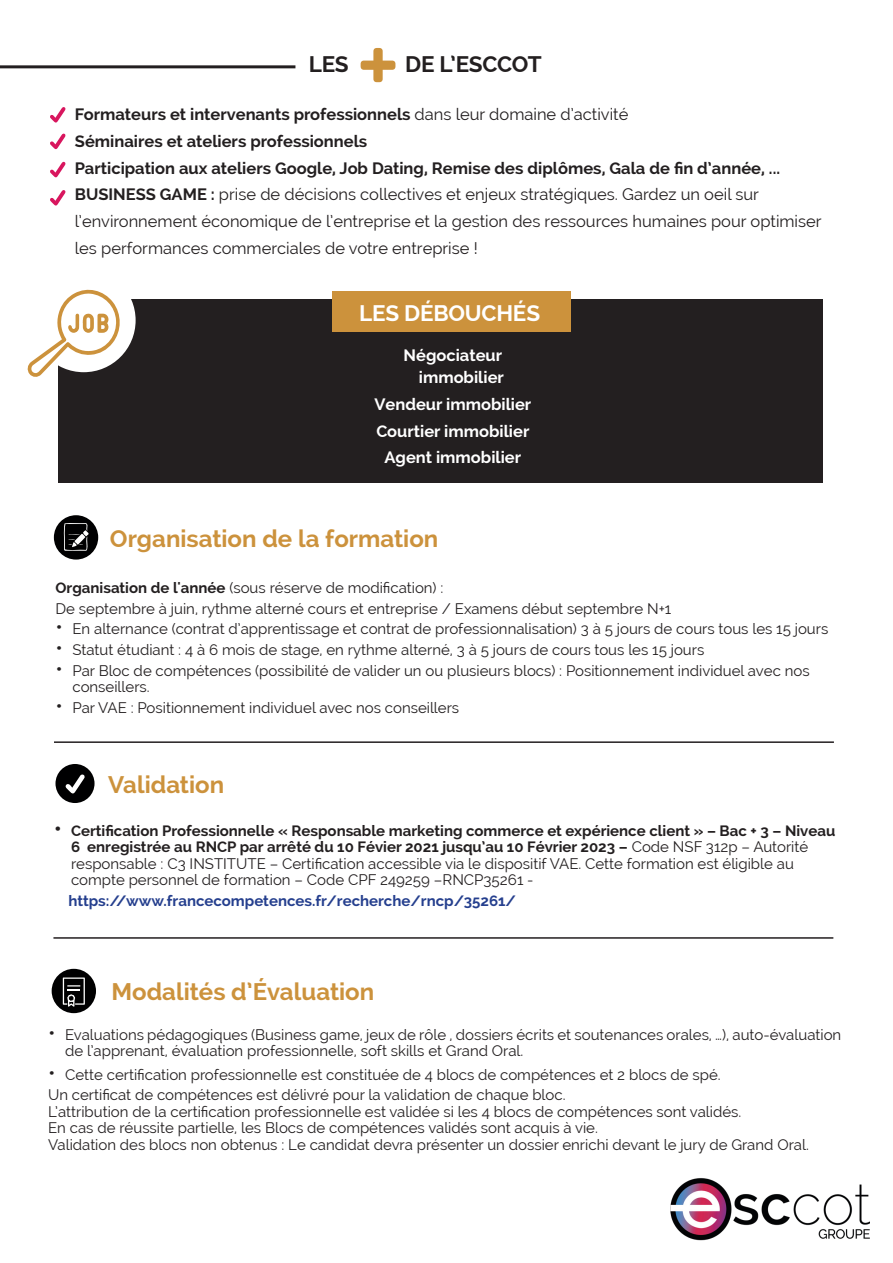
<style>
.page{position:relative;width:893px;height:1263px;background:#fff}
.page>*{position:absolute;margin:0;border:0;box-sizing:border-box;transform-origin:0 0}
.t1{font:700 24px "Raleway";color:#cc923c}
.t2{font:700 22.5px "Raleway";letter-spacing:-.015em;color:#231f20}
.t3{font:700 22.5px "Raleway";letter-spacing:-.01em;color:#fff}
.t4{font:16.5px "Raleway";color:#231f20}
.t5{font:700 16.5px "Raleway";color:#231f20}
.t6{font:700 16.5px/22.5px "Raleway";color:#fff;text-align:right}
.t7{font:15px/16.5px "Raleway";color:#231f20}
.t8{font:700 15px "Raleway";color:#253f8e}
.s1{font-weight:400}
.s2{font-weight:700}
.s3{font-size:21px}
.s4{font-weight:700;font-size:21px}
</style>
<div class="page">
<svg style="left:361px;top:48px;width:34px;height:34px"></svg>
<hr style="left:0;top:65px;width:295px;height:3px;background:#231f20">
<svg style="left:50px;top:107px;width:16px;height:16px"></svg>
<svg style="left:50px;top:133px;width:16px;height:17px"></svg>
<svg style="left:50px;top:161px;width:16px;height:17px"></svg>
<svg style="left:50px;top:190px;width:16px;height:16px"></svg>
<div style="left:58px;top:300px;width:764px;height:183px;background:#231f20"></div>
<div style="left:32px;top:268px;width:104px;height:104px;background:#fff;border-radius:50%"></div>
<svg style="left:27px;top:289px;width:95px;height:88px"></svg>
<div style="left:332px;top:291px;width:239px;height:41px;background:#cc923c"></div>
<hr style="left:54px;top:741px;width:780px;height:2px;background:#231f20">
<hr style="left:53px;top:937px;width:780px;height:2px;background:#231f20">
<div style="left:54px;top:515px;width:44px;height:45px;background:#000001;border-radius:50%"></div>
<svg style="left:63px;top:523px;width:26px;height:28px"></svg>
<div style="left:55px;top:764px;width:40px;height:39px;background:#000001;border-radius:50%"></div>
<svg style="left:65px;top:774px;width:20px;height:20px"></svg>
<div style="left:52px;top:969px;width:44px;height:44px;background:#000001;border-radius:50%"></div>
<svg style="left:63px;top:977px;width:22px;height:30px"></svg>
<img style="left:670px;top:1178px;width:200px;height:63px">
<p class="t2" style="left:309px;top:52px;width:42px">LES</p>
<p class="t2" style="left:405px;top:52px;width:138px">DE L’ESCCOT</p>
<p class="t5" style="left:75px;top:105px;width:555px">Formateurs et intervenants professionnels <span class="s1">dans leur domaine d’activité</span></p>
<p class="t5" style="left:75px;top:132px;width:294px">Séminaires et ateliers professionnels</p>
<p class="t5" style="left:75px;top:158px;width:707px">Participation aux ateliers Google, Job Dating, Remise des diplômes, Gala de fin d’année, ...</p>
<p class="t4" style="left:75px;top:185px;width:686px"><span class="s2">BUSINESS GAME :</span> prise de décisions collectives et enjeux stratégiques. Gardez un oeil sur</p>
<p class="t4" style="left:75px;top:212px;width:748px">l’environnement économique de l’entreprise et la gestion des ressources humaines pour optimiser</p>
<p class="t4" style="left:75px;top:238px;width:404px">les performances commerciales de votre entreprise !</p>
<p class="t3" style="left:359px;top:300px;width:182px">LES DÉBOUCHÉS</p>
<p class="t6" style="left:404px;top:344px;width:102px">Négociateur immobilier</p>
<p class="t6" style="left:374px;top:393px;width:158px">Vendeur immobilier</p>
<p class="t6" style="left:376px;top:420px;width:155px">Courtier immobilier</p>
<p class="t6" style="left:384px;top:446px;width:138px">Agent immobilier</p>
<p class="t1" style="left:110px;top:524px;width:330px">Organisation de la formation</p>
<p class="t7" style="left:55px;top:579px;width:389px"><span class="s2">Organisation de l'année</span> (sous réserve de modification) :</p>
<p class="t7" style="left:55px;top:600px;width:617px">De septembre à juin, rythme alterné cours et entreprise / Examens début septembre N+1</p>
<p class="t7" style="left:55px;top:621px;width:774px"><span class="s3">•</span> En alternance (contrat d’apprentissage et contrat de professionnalisation) 3 à 5 jours de cours tous les 15 jours</p>
<p class="t7" style="left:55px;top:642px;width:650px"><span class="s3">•</span> Statut étudiant : 4 à 6 mois de stage, en rythme alterné, 3 à 5 jours de cours tous les 15 jours</p>
<p class="t7" style="left:73px;top:662px;width:739px;text-indent:-17px"><span class="s3">•</span> Par Bloc de compétences (possibilité de valider un ou plusieurs blocs) : Positionnement individuel avec nos conseillers.</p>
<p class="t7" style="left:55px;top:700px;width:405px"><span class="s3">•</span> Par VAE : Positionnement individuel avec nos conseillers</p>
<p class="t1" style="left:108px;top:770px;width:117px">Validation</p>
<p class="t7" style="left:71px;top:822px;width:766px;text-indent:-17px"><span class="s4">•</span> <span class="s2">Certification Professionnelle « Responsable marketing commerce et expérience client » – Bac + 3 – Niveau 6 enregistrée au RNCP par arrêté du 10 Févier 2021 jusqu’au 10 Février 2023 –</span> Code NSF 312p – Autorité responsable : C3 INSTITUTE – Certification accessible via le dispositif VAE. Cette formation est éligible au compte personnel de formation – Code CPF 249259 –RNCP35261 -</p>
<p class="t8" style="left:68px;top:892px;width:449px">https://www.francecompetences.fr/recherche/rncp/35261/</p>
<p class="t1" style="left:111px;top:978px;width:264px">Modalités d’Évaluation</p>
<p class="t7" style="left:65px;top:1026px;width:778px;text-indent:-17px"><span class="s3">•</span> Evaluations pédagogiques (Business game, jeux de rôle , dossiers écrits et soutenances orales, …), auto-évaluation de l’apprenant, évaluation professionnelle, soft skills et Grand Oral.</p>
<p class="t7" style="left:48px;top:1066px;width:674px"><span class="s3">•</span> Cette certification professionnelle est constituée de 4 blocs de compétences et 2 blocs de spé.</p>
<p class="t7" style="left:48px;top:1087px;width:519px">Un certificat de compétences est délivré pour la validation de chaque bloc.</p>
<p class="t7" style="left:48px;top:1103px;width:695px">L’attribution de la certification professionnelle est validée si les 4 blocs de compétences sont validés.</p>
<p class="t7" style="left:48px;top:1120px;width:551px">En cas de réussite partielle, les Blocs de compétences validés sont acquis à vie.</p>
<p class="t7" style="left:48px;top:1136px;width:762px">Validation des blocs non obtenus : Le candidat devra présenter un dossier enrichi devant le jury de Grand Oral.</p>
</div>
